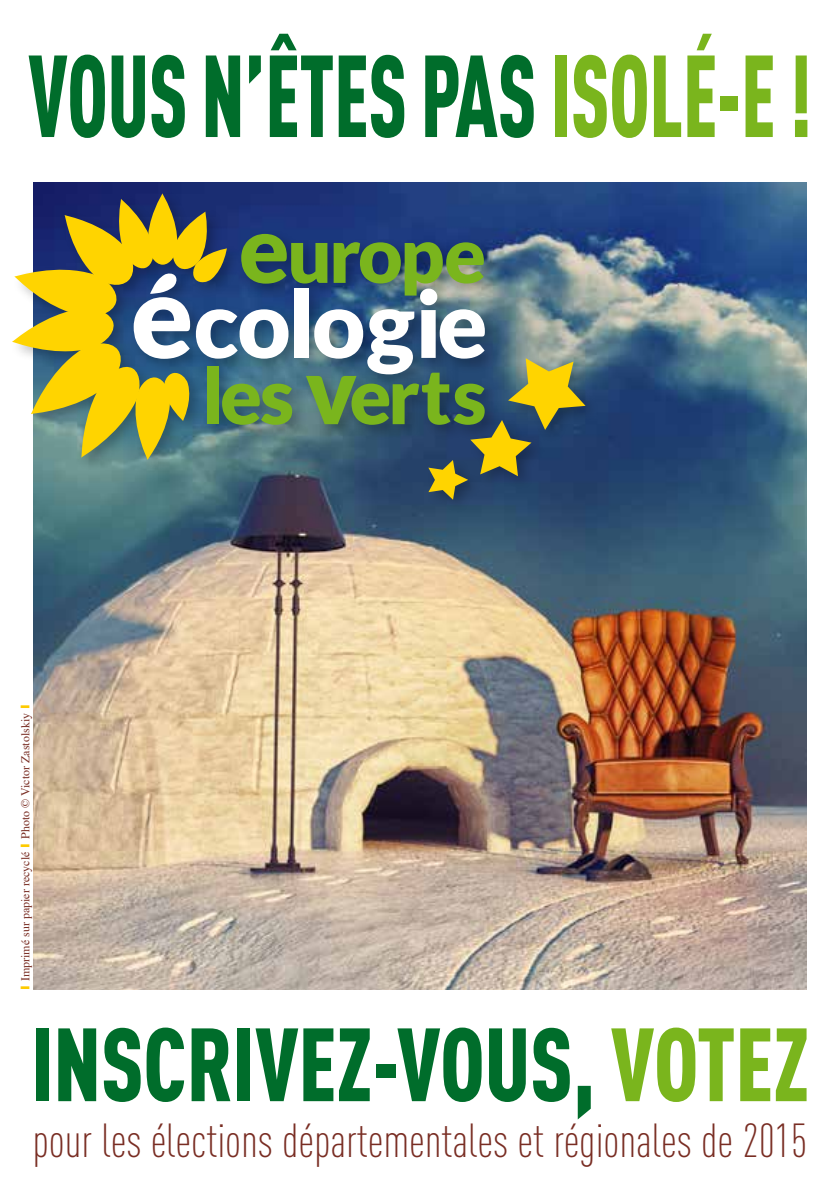
<style>
.page{position:relative;width:840px;height:1191px;background:#fff}
.page>*{position:absolute;margin:0;border:0;box-sizing:border-box;transform-origin:0 0}
.t1{font:900 114.4px "DIN Cond";letter-spacing:-.005em;color:#006d2b;scale:.72 1}
.t2{font:900 102.2px "DIN Cond";letter-spacing:-.005em;color:#006d2b;scale:.89 1}
.t3{font:300 47px "DIN Cond";color:#792d23}
.t4{font:12px "Times";color:#792d23}
.s1{color:#7ab51d}
.s2{font-family:"Arial";font-weight:900;color:#fecb00}
</style>
<div class="page">
<img style="left:34px;top:183px;width:771px;height:806px">
<div style="left:9px;top:190px;width:591px;height:324px;background:#000;opacity:.25"></div>
<svg style="left:12px;top:193px;width:573px;height:307px;background:#6e826f"></svg>
<h1 class="t1" style="left:28px;top:25px;width:1088px">VOUS N’ÊTES PAS <span class="s1">ISOLÉ-E !</span></h1>
<p class="t4" style="left:14px;top:990px;width:287px;rotate:-90deg"><span class="s2">I</span> Imprimé sur papier recyclé <span class="s2">I</span> Photo © Victor Zastolskiy <span class="s2">I</span></p>
<h2 class="t2" style="left:30px;top:1000px;width:876px">INSCRIVEZ-VOUS, <span class="s1">VOTEZ</span></h2>
<p class="t3" style="left:33px;top:1113px;width:775px">pour les élections départementales et régionales de 2015</p>
</div>
